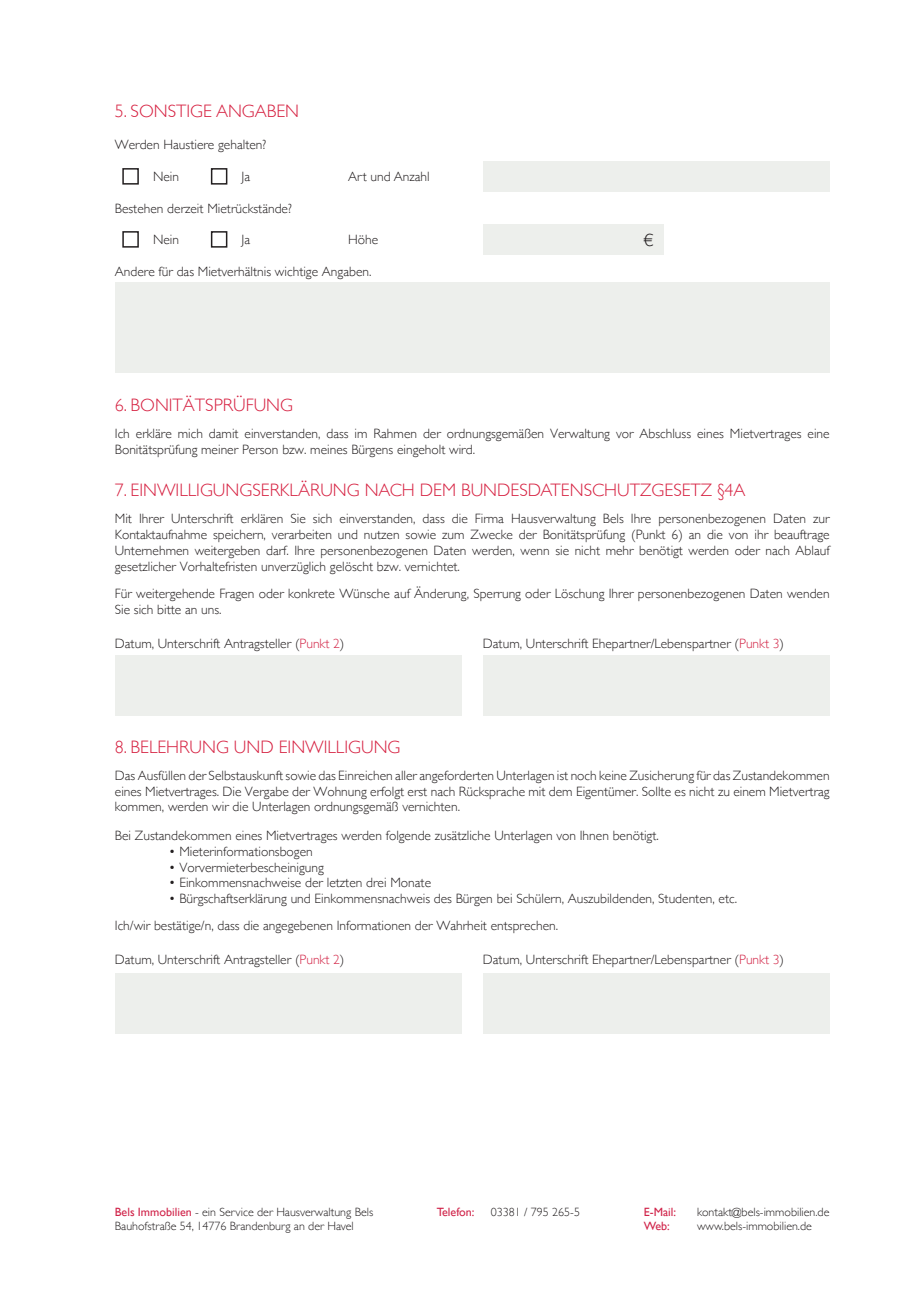
<style>
.page{position:relative;width:919px;height:1289px;background:#fff}
.page>*{position:absolute;margin:0;border:0;box-sizing:border-box;transform-origin:0 0}
.t1{font:300 18px "Gill Sans";color:#d62141}
.t2{font:300 18px "Gill Sans";color:#231f20}
.t3{font:300 13.5px/15.8px "Gill Sans";color:#231f20}
.t4{font:300 12px "Gill Sans";color:#231f20}
.t5{font:12px "Gill Sans";color:#d02349}
.s1{color:#d22345}
.s2{font-weight:400;color:#d02349}
</style>
<div class="page">
<div style="left:483px;top:161px;width:346px;height:30px;background:#edefec"></div>
<div style="left:483px;top:224px;width:150px;height:30px;background:#edefec"></div>
<div style="left:115px;top:283px;width:714px;height:90px;background:#edefec"></div>
<div style="left:122px;top:168px;width:17px;height:17px;border:2px solid #231f20"></div>
<div style="left:211px;top:168px;width:16px;height:17px;border:2px solid #231f20"></div>
<div style="left:122px;top:231px;width:17px;height:17px;border:2px solid #231f20"></div>
<div style="left:211px;top:231px;width:16px;height:17px;border:2px solid #231f20"></div>
<div style="left:633px;top:224px;width:30px;height:30px;background:#edefec"></div>
<div style="left:115px;top:655px;width:346px;height:60px;background:#edefec"></div>
<div style="left:483px;top:655px;width:346px;height:60px;background:#edefec"></div>
<div style="left:115px;top:973px;width:346px;height:60px;background:#edefec"></div>
<div style="left:483px;top:973px;width:346px;height:60px;background:#edefec"></div>
<p class="t1" style="left:115px;top:97px;width:186px">5. SONSTIGE ANGABEN</p>
<p class="t3" style="left:115px;top:136px;width:153px">Werden Haustiere gehalten?</p>
<p class="t3" style="left:153px;top:168px;width:28px">Nein</p>
<p class="t3" style="left:242px;top:168px;width:10px">Ja</p>
<p class="t3" style="left:348px;top:168px;width:83px">Art und Anzahl</p>
<p class="t3" style="left:115px;top:199px;width:178px">Bestehen derzeit Mietrückstände?</p>
<p class="t3" style="left:153px;top:231px;width:28px">Nein</p>
<p class="t3" style="left:242px;top:231px;width:10px">Ja</p>
<p class="t3" style="left:348px;top:231px;width:32px">Höhe</p>
<p class="t2" style="left:643px;top:225px;width:12px">€</p>
<p class="t3" style="left:115px;top:263px;width:258px">Andere für das Mietverhältnis wichtige Angaben.</p>
<p class="t1" style="left:115px;top:390px;width:180px">6. BONITÄTSPRÜFUNG</p>
<p class="t3" style="left:115px;top:425px;width:716px">Ich erkläre mich damit einverstanden, dass im Rahmen der ordnungsgemäßen Verwaltung vor Abschluss eines Mietvertrages eine<br>Bonitätsprüfung meiner Person bzw. meines Bürgens eingeholt wird.</p>
<p class="t1" style="left:115px;top:476px;width:632px">7. EINWILLIGUNGSERKLÄRUNG NACH DEM BUNDESDATENSCHUTZGESETZ §4A</p>
<p class="t3" style="left:115px;top:510px;width:716px;text-align:justify">Mit Ihrer Unterschrift erklären Sie sich einverstanden, dass die Firma Hausverwaltung Bels Ihre personenbezogenen Daten zur Kontaktaufnahme speichern, verarbeiten und nutzen sowie zum Zwecke der Bonitätsprüfung (Punkt 6) an die von ihr beauftrage Unternehmen weitergeben darf. Ihre personenbezogenen Daten werden, wenn sie nicht mehr benötigt werden oder nach Ablauf gesetzlicher Vorhaltefristen unverzüglich gelöscht bzw. vernichtet.</p>
<p class="t3" style="left:115px;top:585px;width:716px">Für weitergehende Fragen oder konkrete Wünsche auf Änderung, Sperrung oder Löschung Ihrer personenbezogenen Daten wenden<br>Sie sich bitte an uns.</p>
<p class="t3" style="left:115px;top:634px;width:231px">Datum, Unterschrift Antragsteller (<span class="s1">Punkt 2</span>)</p>
<p class="t3" style="left:483px;top:634px;width:303px">Datum, Unterschrift Ehepartner/Lebenspartner (<span class="s1">Punkt 3</span>)</p>
<p class="t1" style="left:115px;top:732px;width:287px">8. BELEHRUNG UND EINWILLIGUNG</p>
<p class="t3" style="left:115px;top:767px;width:716px;text-align:justify">Das Ausfüllen der Selbstauskunft sowie das Einreichen aller angeforderten Unterlagen ist noch keine Zusicherung für das Zustandekommen eines Mietvertrages. Die Vergabe der Wohnung erfolgt erst nach Rücksprache mit dem Eigentümer. Sollte es nicht zu einem Mietvertrag kommen, werden wir die Unterlagen ordnungsgemäß vernichten.</p>
<p class="t3" style="left:115px;top:827px;width:545px">Bei Zustandekommen eines Mietvertrages werden folgende zusätzliche Unterlagen von Ihnen benötigt.</p>
<p class="t3" style="left:169px;top:842px;width:145px">• Mieterinformationsbogen</p>
<p class="t3" style="left:169px;top:858px;width:156px">• Vorvermieterbescheinigung</p>
<p class="t3" style="left:169px;top:874px;width:264px">• Einkommensnachweise der letzten drei Monate</p>
<p class="t3" style="left:169px;top:890px;width:569px">• Bürgschaftserklärung und Einkommensnachweis des Bürgen bei Schülern, Auszubildenden, Studenten, etc.</p>
<p class="t3" style="left:115px;top:917px;width:445px">Ich/wir bestätige/n, dass die angegebenen Informationen der Wahrheit entsprechen.</p>
<p class="t3" style="left:115px;top:951px;width:231px">Datum, Unterschrift Antragsteller (<span class="s1">Punkt 2</span>)</p>
<p class="t3" style="left:483px;top:951px;width:303px">Datum, Unterschrift Ehepartner/Lebenspartner (<span class="s1">Punkt 3</span>)</p>
<p class="t4" style="left:115px;top:1202px;width:260px"><span class="s2">Bels Immobilien</span> - ein Service der Hausverwaltung Bels</p>
<p class="t4" style="left:115px;top:1216px;width:240px">Bauhofstraße 54, 14776 Brandenburg an der Havel</p>
<p class="t5" style="left:437px;top:1204px;width:39px">Telefon:</p>
<p class="t4" style="left:491px;top:1202px;width:91px">03381 / 795 265-5</p>
<p class="t5" style="left:644px;top:1204px;width:34px">E-Mail:</p>
<p class="t5" style="left:644px;top:1218px;width:27px">Web:</p>
<p class="t4" style="left:697px;top:1202px;width:134px">kontakt@bels-immobilien.de</p>
<p class="t4" style="left:697px;top:1216px;width:116px">www.bels-immobilien.de</p>
</div>
